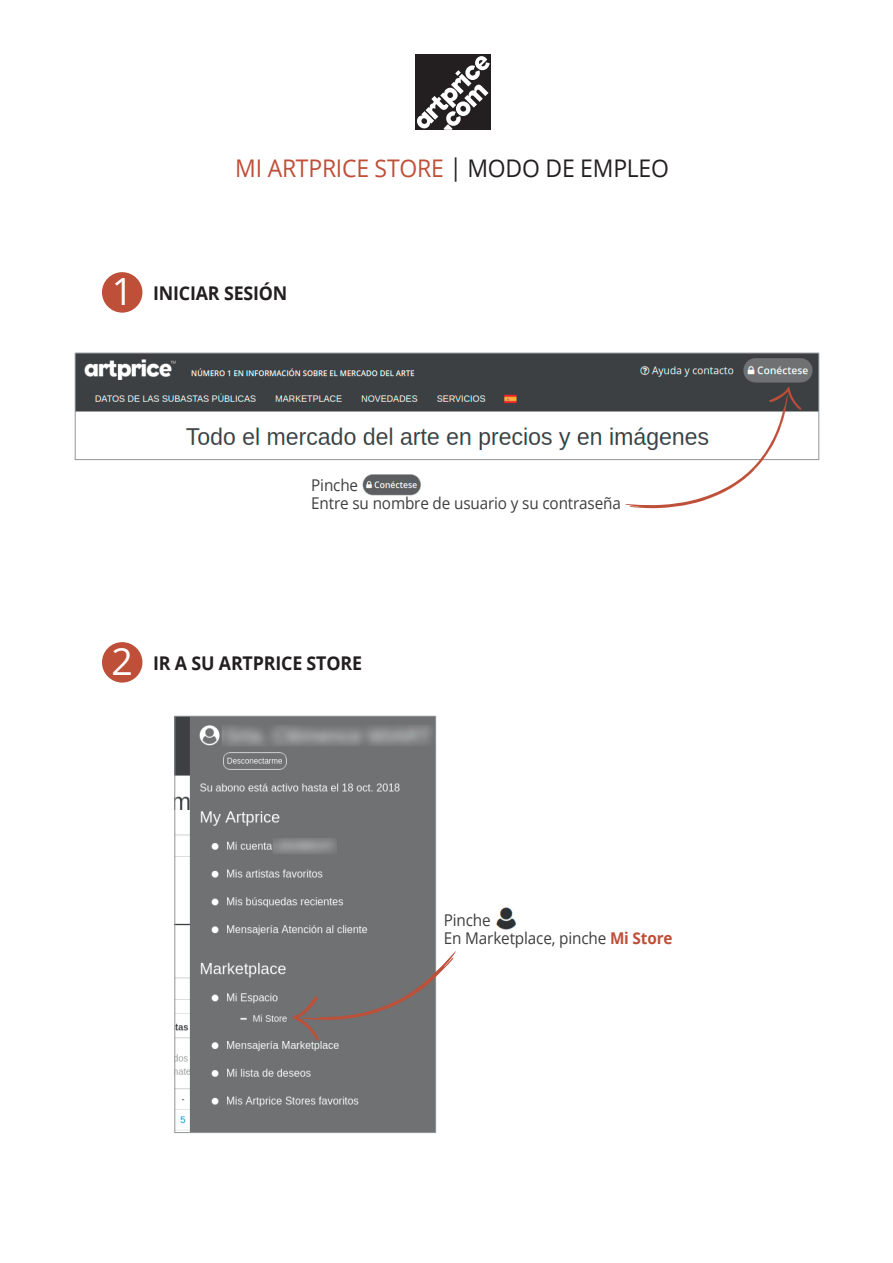
<style>
.page{position:relative;width:893px;height:1263px;background:#fff}
.page>*{position:absolute;margin:0;border:0;box-sizing:border-box;transform-origin:0 0}
.t1{font:37.5px "Open Sans";color:#fff}
.Titre_Rge{font:24.3px "Open Sans";letter-spacing:-.01em;color:#be4f38;scale:.94 1}
.Sous-titre{font:700 18.9px "Open Sans";letter-spacing:-.01em;color:#231f20;scale:.94 1}
.Labeur{font:16.2px/18px "Open Sans";letter-spacing:-.01em;color:#3e3e3f;scale:.94 1}
.s1{color:#231f20}
.s2{font-weight:700;color:#be4f38}
</style>
<div class="page">
<img style="left:176px;top:718px;width:258px;height:413px">
<div style="left:174px;top:716px;width:262px;height:417px;border:1px solid #939598"></div>
<img style="left:77px;top:355px;width:740px;height:96px">
<div style="left:75px;top:353px;width:744px;height:107px;border:1px solid #939598"></div>
<img style="left:362px;top:474px;width:59px;height:22px">
<svg style="left:624px;top:386px;width:178px;height:122px"></svg>
<svg style="left:292px;top:950px;width:164px;height:91px;background:#83807f"></svg>
<img style="left:494px;top:905px;width:25px;height:26px;border-radius:13px">
<div style="left:415px;top:54px;width:76px;height:76px;background:#231f20"></div>
<svg style="left:417px;top:56px;width:73px;height:74px"></svg>
<div style="left:102px;top:272px;width:40px;height:41px;background:#be4f38;border-radius:50%"></div>
<div style="left:102px;top:642px;width:40px;height:41px;background:#be4f38;border-radius:50%"></div>
<p class="Titre_Rge" style="left:235px;top:152px;width:463px">MI ARTPRICE STORE <span class="s1">| MODO DE EMPLEO</span></p>
<p class="t1" style="left:112px;top:266px;width:23px">1</p>
<p class="Sous-titre" style="left:153px;top:280px;width:144px">INICIAR SESIÓN</p>
<p class="Labeur" style="left:311px;top:476px;width:331px">Pinche<br>Entre su nombre de usuario y su contraseña</p>
<p class="t1" style="left:111px;top:636px;width:23px">2</p>
<p class="Sous-titre" style="left:153px;top:650px;width:224px">IR A SU ARTPRICE STORE</p>
<p class="Labeur" style="left:444px;top:910px;width:245px">Pinche<br>En Marketplace, pinche <span class="s2">Mi Store</span></p>
</div>
